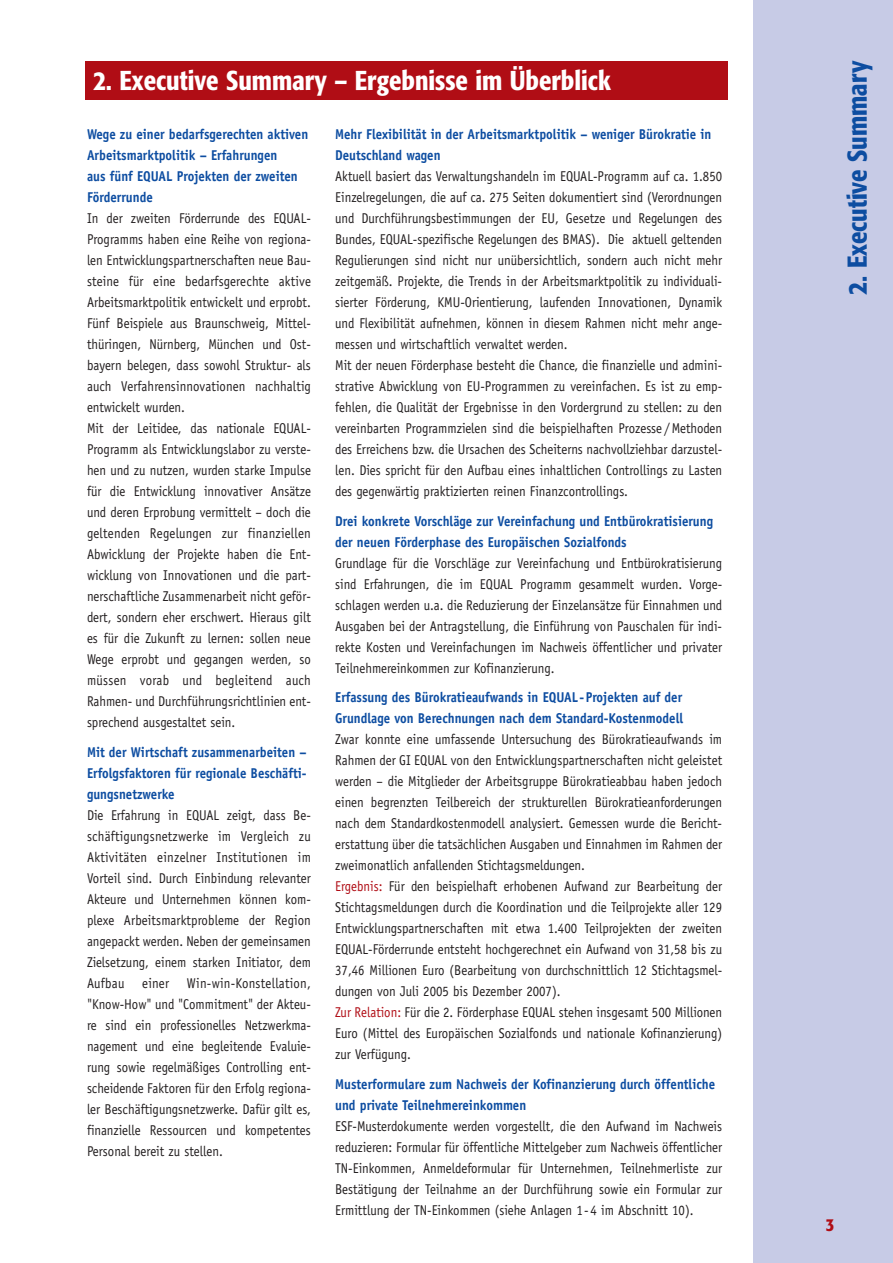
<style>
.page{position:relative;width:893px;height:1263px;background:#fff}
.page>*{position:absolute;margin:0;border:0;box-sizing:border-box;transform-origin:0 0}
.t1{font:500 27px "Formata Condensed BQ";color:#fff}
.t2{font:500 27px "Formata Condensed BQ";color:#0d4da1}
.t3{font:500 18px "Formata Condensed BQ";color:#b00d15}
.t4{font:14.25px/21px "Officina Sans";color:#231f20;scale:.9 1}
.t5{font:700 14.25px/21px "Officina Sans";color:#0d4da1;scale:.9 1}
.s1{color:#b00d15}
</style>
<div class="page">
<div style="left:753px;top:0;width:139px;height:1263px;background:#c7cbe6"></div>
<div style="left:85px;top:62px;width:643px;height:38px;background:#b00d15"></div>
<h1 class="t1" style="left:93px;top:70px;width:519px">2. Executive Summary – Ergebnisse im Überblick</h1>
<h1 class="t2" style="left:846px;top:295px;width:235px;rotate:-90deg">2. Executive Summary</h1>
<p class="t5" style="left:335px;top:125px;width:419px">Mehr Flexibilität in der Arbeitsmarktpolitik – weniger Bürokratie in<br>Deutschland wagen</p>
<p class="t4" style="left:335px;top:167px;width:431px">Aktuell basiert das Verwaltungshandeln im EQUAL-Programm auf ca. 1.850<br>Einzelregelungen, die auf ca. 275 Seiten dokumentiert sind (Verordnungen und Durchführungsbestimmungen der EU, Gesetze und Regelungen des Bundes, EQUAL-spezifische Regelungen des BMAS). Die aktuell geltenden Regulierungen sind nicht nur unübersichtlich, sondern auch nicht mehr zeitgemäß. Projekte, die Trends in der Arbeitsmarktpolitik zu individuali&shy;sierter Förderung, KMU-Orientierung, laufenden Innovationen, Dynamik und Flexibilität aufnehmen, können in diesem Rahmen nicht mehr ange&shy;messen und wirtschaftlich verwaltet werden.<br>Mit der neuen Förderphase besteht die Chance, die finanzielle und admini&shy;strative Abwicklung von EU-Programmen zu vereinfachen. Es ist zu emp&shy;fehlen, die Qualität der Ergebnisse in den Vordergrund zu stellen: zu den vereinbarten Programmzielen sind die beispielhaften Prozesse / Methoden des Erreichens bzw. die Ursachen des Scheiterns nachvollziehbar darzustel&shy;len. Dies spricht für den Aufbau eines inhaltlichen Controllings zu Lasten des gegenwärtig praktizierten reinen Finanzcontrollings.</p>
<p class="t5" style="left:335px;top:512px;width:421px">Drei konkrete Vorschläge zur Vereinfachung und Entbürokratisierung der neuen Förderphase des Europäischen Sozialfonds</p>
<p class="t4" style="left:335px;top:554px;width:431px;text-align:justify">Grundlage für die Vorschläge zur Vereinfachung und Entbürokratisierung sind Erfahrungen, die im EQUAL Programm gesammelt wurden. Vorge&shy;schlagen werden u.a. die Reduzierung der Einzelansätze für Einnahmen und Ausgaben bei der Antragstellung, die Einführung von Pauschalen für indi&shy;rekte Kosten und Vereinfachungen im Nachweis öffentlicher und privater Teilnehmereinkommen zur Kofinanzierung.</p>
<p class="t5" style="left:335px;top:688px;width:388px">Erfassung des Bürokratieaufwands in EQUAL-Projekten auf der<br>Grundlage von Berechnungen nach dem Standard-Kostenmodell</p>
<p class="t4" style="left:335px;top:730px;width:431px">Zwar konnte eine umfassende Untersuchung des Bürokratieaufwands im Rahmen der GI EQUAL von den Entwicklungspartnerschaften nicht geleistet werden – die Mitglieder der Arbeitsgruppe Bürokratieabbau haben jedoch einen begrenzten Teilbereich der strukturellen Bürokratieanforderungen nach dem Standardkostenmodell analysiert. Gemessen wurde die Bericht&shy;erstattung über die tatsächlichen Ausgaben und Einnahmen im Rahmen der zweimonatlich anfallenden Stichtagsmeldungen.<br><span class="s1">Ergebnis:</span> Für den beispielhaft erhobenen Aufwand zur Bearbeitung der Stichtagsmeldungen durch die Koordination und die Teilprojekte aller 129<br>Entwicklungspartnerschaften mit etwa 1.400 Teilprojekten der zweiten EQUAL-Förderrunde entsteht hochgerechnet ein Aufwand von 31,58 bis zu 37,46 Millionen Euro (Bearbeitung von durchschnittlich 12 Stichtagsmel&shy;dungen von Juli 2005 bis Dezember 2007).<br><span class="s1">Zur Relation:</span> Für die 2. Förderphase EQUAL stehen insgesamt 500 Millionen Euro (Mittel des Europäischen Sozialfonds und nationale Kofinanzierung) zur Verfügung.</p>
<p class="t5" style="left:335px;top:1075px;width:424px">Musterformulare zum Nachweis der Kofinanzierung durch öffentliche und private Teilnehmereinkommen</p>
<p class="t4" style="left:335px;top:1117px;width:431px;text-align:justify">ESF-Musterdokumente werden vorgestellt, die den Aufwand im Nachweis reduzieren: Formular für öffentliche Mittelgeber zum Nachweis öffentlicher TN-Einkommen, Anmeldeformular für Unternehmen, Teilnehmerliste zur Bestätigung der Teilnahme an der Durchführung sowie ein Formular zur Ermittlung der TN-Einkommen (siehe Anlagen 1- 4 im Abschnitt 10).</p>
<p class="t5" style="left:87px;top:125px;width:247px">Wege zu einer bedarfsgerechten aktiven<br>Arbeitsmarktpolitik – Erfahrungen<br>aus fünf EQUAL Projekten der zweiten<br>Förderrunde</p>
<p class="t4" style="left:87px;top:209px;width:250px">In der zweiten Förderrunde des EQUAL-Programms haben eine Reihe von regiona&shy;len Entwicklungspartnerschaften neue Bau&shy;steine für eine bedarfsgerechte aktive Arbeitsmarktpolitik entwickelt und erprobt.<br>Fünf Beispiele aus Braunschweig, Mittel&shy;thüringen, Nürnberg, München und Ost&shy;bayern belegen, dass sowohl Struktur- als auch Verfahrensinnovationen nachhaltig entwickelt wurden.<br>Mit der Leitidee, das nationale EQUAL-Programm als Entwicklungslabor zu verste&shy;hen und zu nutzen, wurden starke Impulse für die Entwicklung innovativer Ansätze und deren Erprobung vermittelt – doch die geltenden Regelungen zur finanziellen Abwicklung der Projekte haben die Ent&shy;wicklung von Innovationen und die part&shy;nerschaftliche Zusammenarbeit nicht geför&shy;dert, sondern eher erschwert. Hieraus gilt es für die Zukunft zu lernen: sollen neue Wege erprobt und gegangen werden, so müssen vorab und begleitend auch Rahmen- und Durchführungsrichtlinien ent&shy;sprechend ausgestaltet sein.</p>
<p class="t5" style="left:87px;top:743px;width:246px;text-align:justify">Mit der Wirtschaft zusammenarbeiten – Erfolgsfaktoren für regionale Beschäfti&shy;gungsnetzwerke</p>
<p class="t4" style="left:87px;top:806px;width:250px;text-align:justify">Die Erfahrung in EQUAL zeigt, dass Be&shy;schäftigungsnetzwerke im Vergleich zu Aktivitäten einzelner Institutionen im Vorteil sind. Durch Einbindung relevanter Akteure und Unternehmen können kom&shy;plexe Arbeitsmarktprobleme der Region angepackt werden. Neben der gemeinsamen Zielsetzung, einem starken Initiator, dem Aufbau einer Win-win-Konstellation, "Know-How" und "Commitment" der Akteu&shy;re sind ein professionelles Netzwerkma&shy;nagement und eine begleitende Evaluie&shy;rung sowie regelmäßiges Controlling ent&shy;scheidende Faktoren für den Erfolg regiona&shy;ler Beschäftigungsnetzwerke. Dafür gilt es, finanzielle Ressourcen und kompetentes Personal bereit zu stellen.</p>
<p class="t3" style="left:825px;top:1217px;width:10px">3</p>
</div>
